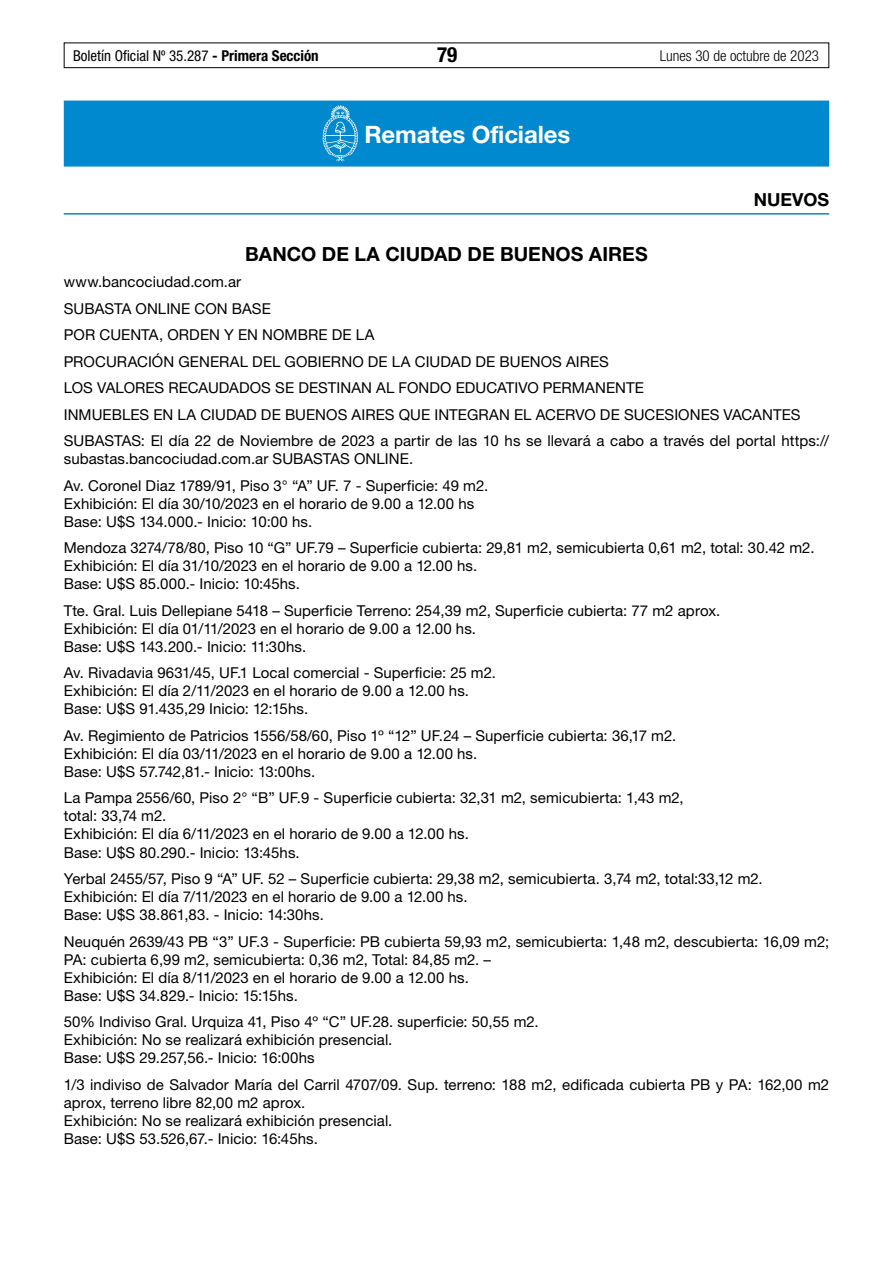
<style>
.page{position:relative;width:893px;height:1263px;background:#fff}
.page>*{position:absolute;margin:0;border:0;box-sizing:border-box;transform-origin:0 0}
.t1{font:700 24px "Helvetica Neue LT Std";letter-spacing:-.005em;color:#fff}
.t2{font:700 condensed 21px "Helvetica Neue LT Std";color:#000}
.t3{font:700 19.5px "Helvetica Neue LT Std";letter-spacing:.005em;color:#000}
.t4{font:700 18px "Helvetica Neue LT Std";color:#000}
.t5{font:15px/18px "Helvetica Neue LT Std";letter-spacing:.005em;color:#000}
.t6{font:condensed 15px "Helvetica Neue LT Std";color:#000}
.t7{font:300 condensed 15px "Helvetica Neue LT Std";color:#000}
.s1{font-weight:700}
</style>
<div class="page">
<div style="left:64px;top:43px;width:765px;height:25px;border:1px solid #000"></div>
<div style="left:64px;top:101px;width:765px;height:66px;background:#0089cf"></div>
<hr style="left:64px;top:213px;width:765px;height:2px;background:#0089cf">
<svg style="left:323px;top:105px;width:35px;height:56px"></svg>
<p class="t6" style="left:73px;top:47px;width:247px">Boletín Oficial Nº 35.287 <span class="s1">- Primera Sección</span></p>
<h2 class="t2" style="left:437px;top:42px;width:22px">79</h2>
<p class="t7" style="left:660px;top:47px;width:161px">Lunes 30 de octubre de 2023</p>
<h1 class="t1" style="left:364px;top:120px;width:207px">Remates Oficiales</h1>
<p class="t4" style="left:754px;top:188px;width:77px">NUEVOS</p>
<h3 class="t3" style="left:245px;top:242px;width:404px">BANCO DE LA CIUDAD DE BUENOS AIRES</h3>
<p class="t5" style="left:64px;top:269px;width:767px;line-height:26.5px">www.bancociudad.com.ar<br>SUBASTA ONLINE CON BASE<br>POR CUENTA, ORDEN Y EN NOMBRE DE LA<br>PROCURACIÓN GENERAL DEL GOBIERNO DE LA CIUDAD DE BUENOS AIRES<br>LOS VALORES RECAUDADOS SE DESTINAN AL FONDO EDUCATIVO PERMANENTE<br>INMUEBLES EN LA CIUDAD DE BUENOS AIRES QUE INTEGRAN EL ACERVO DE SUCESIONES VACANTES SUBASTAS: El día 22 de Noviembre de 2023 a partir de las 10 hs se llevará a cabo a través del portal https://</p>
<p class="t5" style="left:64px;top:446px;width:426px;line-height:26.5px">subastas.bancociudad.com.ar SUBASTAS ONLINE.<br>Av. Coronel Diaz 1789/91, Piso 3° “A” UF. 7 - Superficie: 49 m2.</p>
<p class="t5" style="left:64px;top:494px;width:412px">Exhibición: El día 30/10/2023 en el horario de 9.00 a 12.00 hs<br>Base: U$S 134.000.- Inicio: 10:00 hs.</p>
<p class="t5" style="left:64px;top:539px;width:752px">Mendoza 3274/78/80, Piso 10 “G” UF.79 – Superficie cubierta: 29,81 m2, semicubierta 0,61 m2, total: 30.42 m2.<br>Exhibición: El día 31/10/2023 en el horario de 9.00 a 12.00 hs.<br>Base: U$S 85.000.- Inicio: 10:45hs.</p>
<p class="t5" style="left:64px;top:601px;width:658px">Tte. Gral. Luis Dellepiane 5418 – Superficie Terreno: 254,39 m2, Superficie cubierta: 77 m2 aprox.<br>Exhibición: El día 01/11/2023 en el horario de 9.00 a 12.00 hs.<br>Base: U$S 143.200.- Inicio: 11:30hs.</p>
<p class="t5" style="left:64px;top:664px;width:434px">Av. Rivadavia 9631/45, UF.1 Local comercial - Superficie: 25 m2.<br>Exhibición: El día 2/11/2023 en el horario de 9.00 a 12.00 hs.<br>Base: U$S 91.435,29 Inicio: 12:15hs.</p>
<p class="t5" style="left:64px;top:726px;width:614px">Av. Regimiento de Patricios 1556/58/60, Piso 1º “12” UF.24 – Superficie cubierta: 36,17 m2.<br>Exhibición: El día 03/11/2023 en el horario de 9.00 a 12.00 hs.<br>Base: U$S 57.742,81.- Inicio: 13:00hs.</p>
<p class="t5" style="left:64px;top:789px;width:621px">La Pampa 2556/60, Piso 2° “B” UF.9 - Superficie cubierta: 32,31 m2, semicubierta: 1,43 m2, total: 33,74 m2.<br>Exhibición: El día 6/11/2023 en el horario de 9.00 a 12.00 hs.<br>Base: U$S 80.290.- Inicio: 13:45hs.</p>
<p class="t5" style="left:64px;top:869px;width:700px">Yerbal 2455/57, Piso 9 “A” UF. 52 – Superficie cubierta: 29,38 m2, semicubierta. 3,74 m2, total:33,12 m2.<br>Exhibición: El día 7/11/2023 en el horario de 9.00 a 12.00 hs.<br>Base: U$S 38.861,83. - Inicio: 14:30hs.</p>
<p class="t5" style="left:64px;top:932px;width:767px">Neuquén 2639/43 PB “3” UF.3 - Superficie: PB cubierta 59,93 m2, semicubierta: 1,48 m2, descubierta: 16,09 m2; PA: cubierta 6,99 m2, semicubierta: 0,36 m2, Total: 84,85 m2. –<br>Exhibición: El día 8/11/2023 en el horario de 9.00 a 12.00 hs.<br>Base: U$S 34.829.- Inicio: 15:15hs.</p>
<p class="t5" style="left:64px;top:1012px;width:476px">50% Indiviso Gral. Urquiza 41, Piso 4º “C” UF.28. superficie: 50,55 m2.<br>Exhibición: No se realizará exhibición presencial.<br>Base: U$S 29.257,56.- Inicio: 16:00hs</p>
<p class="t5" style="left:64px;top:1075px;width:767px">1/3 indiviso de Salvador María del Carril 4707/09. Sup. terreno: 188 m2, edificada cubierta PB y PA: 162,00 m2 aprox, terreno libre 82,00 m2 aprox.<br>Exhibición: No se realizará exhibición presencial.<br>Base: U$S 53.526,67.- Inicio: 16:45hs.</p>
</div>
